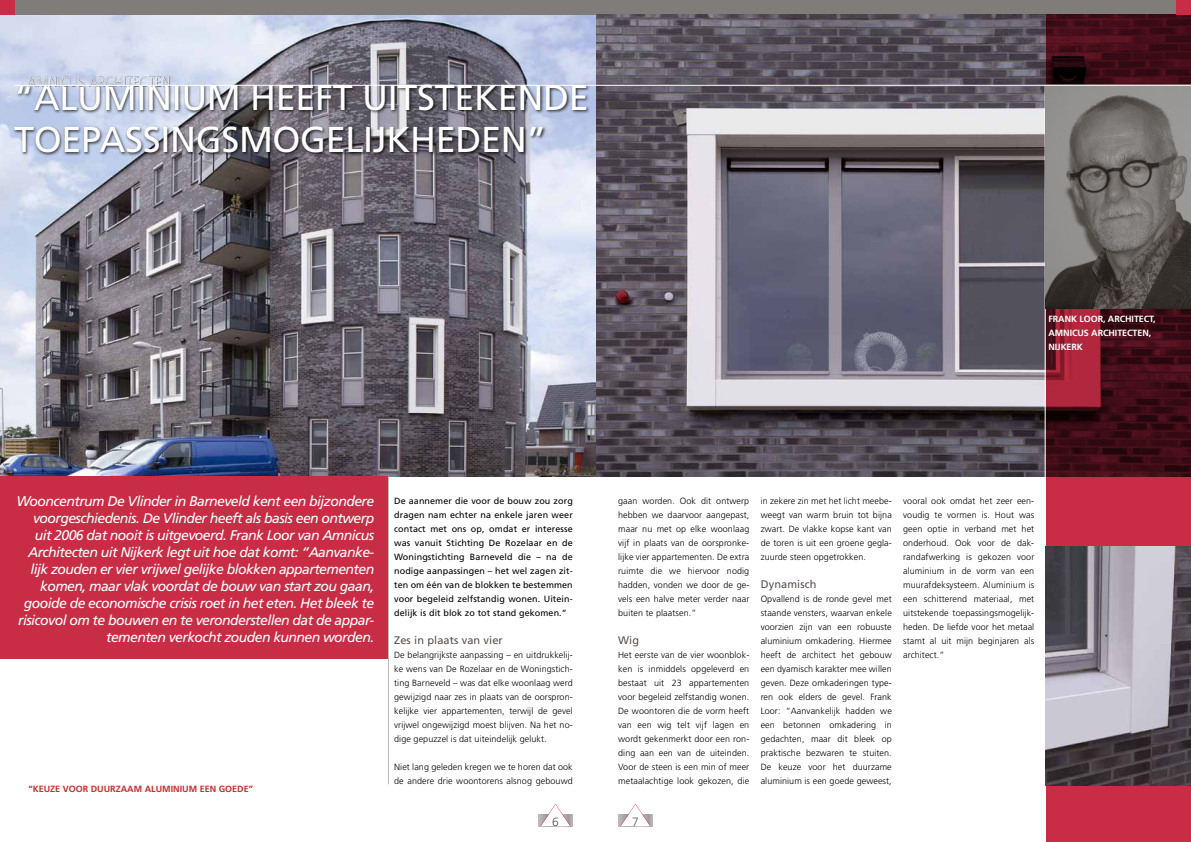
<style>
.page{position:relative;width:1191px;height:842px;background:#fff}
.page>*{position:absolute;margin:0;border:0;box-sizing:border-box;transform-origin:0 0}
.t1{font:36px/42px "Frutiger LT Std";letter-spacing:-.01em;color:#fff}
.t2{font:italic 14px/17px "Frutiger LT Std";letter-spacing:-.04em;color:#fff;text-align:right}
.t3{font:300 13px "Frutiger LT Std";letter-spacing:.015em;color:#fff}
.t4{font:300 12px "Frutiger LT Std";color:#59544f}
.t5{font:11px "Frutiger LT Std";letter-spacing:.01em;color:#57514d}
.t6{font:300 9px/14px "Frutiger LT Std";letter-spacing:.01em;color:#000;text-align:justify}
.t7{font:9px/14px "Frutiger LT Std";letter-spacing:.01em;color:#000;text-align:justify}
.t8{font:700 9px/14px "Frutiger LT Std";letter-spacing:-.01em;color:#fff}
.t9{font:700 9px "Frutiger LT Std";color:#c42f2a}
</style>
<div class="page">
<img style="left:595px;top:14px;width:450px;height:462px">
<svg style="left:0;top:14px;width:595px;height:462px;background:#84838f"></svg>
<div style="left:0;top:476px;width:389px;height:182px;background:#c82d45"></div>
<svg style="left:1045px;top:14px;width:146px;height:828px;background:#761b2a"></svg>
<hr style="left:388px;top:476px;width:1px;height:308px;background:#bebdbc">
<hr style="left:1044px;top:85px;width:1px;height:392px;background:#fff">
<img style="left:1045px;top:546px;width:146px;height:239px">
<img style="left:1045px;top:86px;width:146px;height:222px">
<div style="left:13px;top:83px;width:577px;height:74px;background:#000;opacity:.75"></div>
<div style="left:28px;top:76px;width:143px;height:11px;background:#000;opacity:.75"></div>
<hr style="left:14px;top:85px;width:1177px;height:1px;background:#fff">
<div style="left:595px;top:0;width:596px;height:14px;background:#807c7a"></div>
<div style="left:0;top:0;width:595px;height:14px;background:#807c7a"></div>
<div style="left:0;top:0;width:14px;height:14px;background:#c82d45"></div>
<div style="left:1176px;top:0;width:15px;height:14px;background:#c82d45"></div>
<div style="left:538px;top:814px;width:35px;height:12px;background:#b6b5b4"></div>
<svg style="left:540px;top:804px;width:31px;height:22px"></svg>
<div style="left:618px;top:814px;width:34px;height:12px;background:#b2b2b0"></div>
<svg style="left:620px;top:804px;width:30px;height:22px"></svg>
<h3 class="t3" style="left:28px;top:74px;width:144px">Amnicus architecten</h3>
<h1 class="t1" style="left:14px;top:77px;width:576px">“Aluminium heeft uitstekende toepassingsmogelijkheden”</h1>
<p class="t8" style="left:1048px;top:312px;width:109px">FRANK LOOR, ARCHITECT,<br>AMNICUS ARCH ITECTEN,<br>NIJKERK</p>
<p class="t2" style="left:16px;top:493px;width:359px">Wooncentrum De Vlinder in Barneveld kent een bijzondere voorgeschiedenis. De Vlinder heeft als basis een ontwerp uit 2006 dat nooit is uitgevoerd. Frank Loor van Amnicus Architecten uit Nijkerk legt uit hoe dat komt: “Aanvanke&shy;lijk zouden er vier vrijwel gelijke blokken appartementen komen, maar vlak voordat de bouw van start zou gaan, gooide de economische crisis roet in het eten. Het bleek te risicovol om te bouwen en te veronderstellen dat de appar&shy;tementen verkocht zouden kunnen worden.</p>
<p class="t9" style="left:28px;top:784px;width:226px">“KEUZE VOOR DUURZAAM ALUMINIUM EEN GOEDE”</p>
<p class="t7" style="left:394px;top:494px;width:180px">De aannemer die voor de bouw zou zorg dragen nam echter na enkele jaren weer contact met ons op, omdat er interesse was vanuit Stichting De Rozelaar en de Woningstichting Barneveld die – na de nodige aanpassingen – het wel zagen zit&shy;ten om één van de blokken te bestemmen voor begeleid zelfstandig wonen. U itein&shy;delijk is dit blok zo tot stand gekomen.”</p>
<p class="t5" style="left:394px;top:634px;width:110px">Zes in plaats van vier</p>
<p class="t6" style="left:394px;top:648px;width:180px">De belangrijkste aanpassing – en uitdrukkelij&shy;ke wens van De Rozelaar en de Woningstich&shy;ting Barneveld – was dat elke woonlaag werd gewijzigd naar zes in plaats van de oorspron&shy;kelijke vier appartementen, terwijl de gevel vrijwel ongewijzigd moest blijven. Na het no&shy;dige gepuzzel is dat uiteindelijk gelukt.</p>
<p class="t6" style="left:394px;top:760px;width:180px">Niet lang geleden kregen we te horen dat ook de andere drie woontorens alsnog gebouwd</p>
<p class="t6" style="left:618px;top:494px;width:133px">gaan worden. Ook dit ontwerp hebben we daarvoor aangepast, maar nu met op elke woonlaag vijf in plaats van de oorspronke&shy;lijke vier appartementen. De extra ruimte die we hiervoor nodig hadden, vonden we door de ge&shy;vels een halve meter verder naar buiten te plaatsen.”</p>
<p class="t5" style="left:618px;top:634px;width:22px">Wig</p>
<p class="t6" style="left:618px;top:648px;width:133px">Het eerste van de vier woonblok&shy;ken is inmiddels opgeleverd en bestaat uit 23 appartementen voor begeleid zelfstandig wonen.<br>De woontoren die de vorm heeft van een wig telt vijf lagen en wordt gekenmerkt door een ron&shy;ding aan een van de uiteinden.<br>Voor de steen is een min of meer metaalachtige look gekozen, die</p>
<p class="t6" style="left:760px;top:494px;width:133px">in zekere zin met het licht meebe&shy;weegt van warm bruin tot bijna zwart. De vlakke kopse kant van de toren is uit een groene gegla&shy;zuurde steen opgetrokken.</p>
<p class="t5" style="left:760px;top:578px;width:57px">Dynamisch</p>
<p class="t6" style="left:760px;top:592px;width:133px">Opvallend is de ronde gevel met staande vensters, waarvan enkele voorzien zijn van een robuuste aluminium omkadering. H iermee heeft de architect het gebouw een dyamisch karakter mee willen geven. Deze omkaderingen type&shy;ren ook elders de gevel. Frank Loor: “Aanvankelijk hadden we een betonnen omkadering in gedachten, maar dit bleek op praktische bezwaren te stuiten.<br>De keuze voor het duurzame aluminium is een goede geweest,</p>
<p class="t6" style="left:903px;top:494px;width:133px">vooral ook omdat het zeer een&shy;voudig te vormen is. Hout was geen optie in verband met het onderhoud. Ook voor de dak&shy;randafwerking is gekozen voor aluminium in de vorm van een muurafdeksysteem. Aluminium is een schitterend materiaal, met uitstekende toepassingsmogelijk&shy;heden. De liefde voor het metaal stamt al uit mijn beginjaren als architect.”</p>
<h3 class="t4" style="left:552px;top:815px;width:8px">6</h3>
<h3 class="t4" style="left:632px;top:815px;width:8px">7</h3>
</div>
